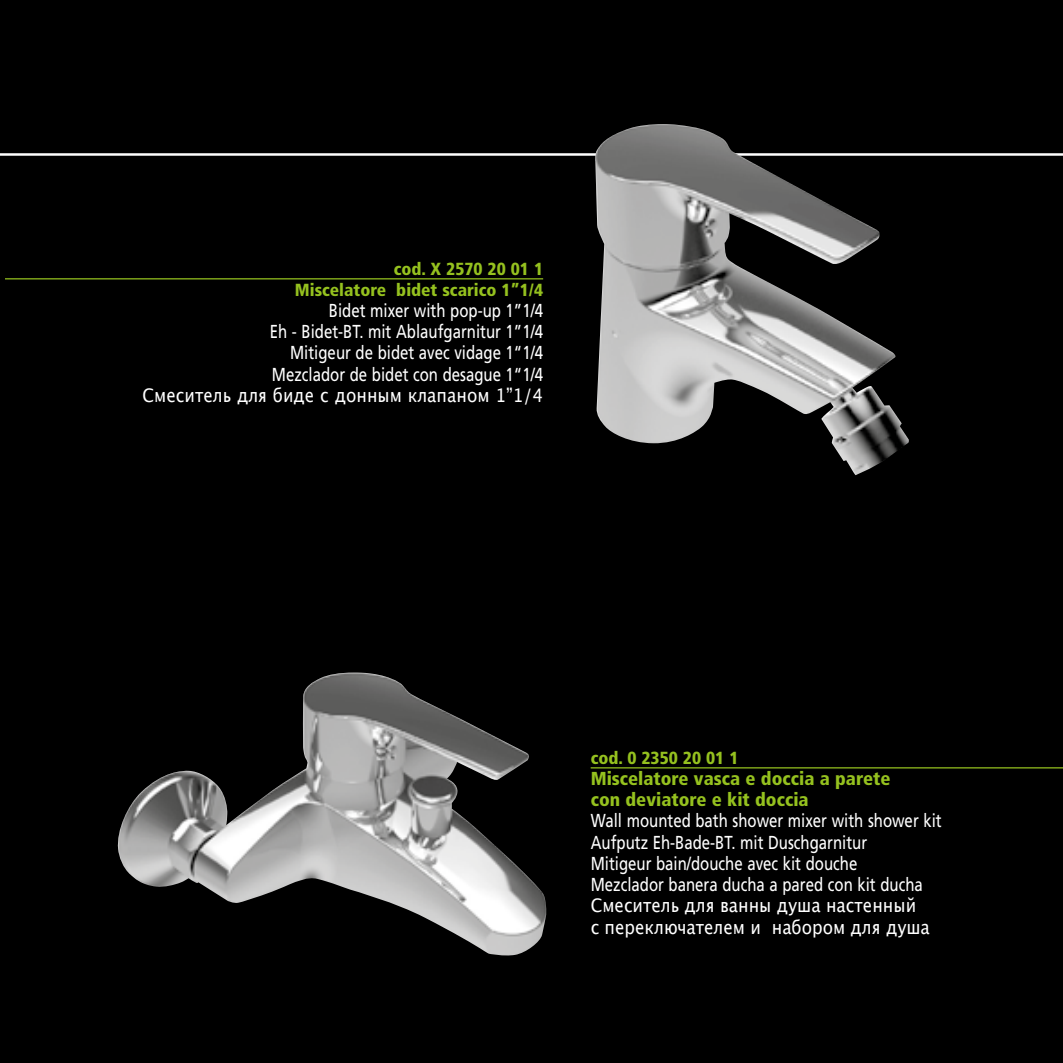
<style>
.page{position:relative;width:1063px;height:1063px;background:#000}
.page>*{position:absolute;margin:0;border:0;box-sizing:border-box;transform-origin:0 0}
.t1{font:18.75px/21.2px "Frutiger";color:#fff;text-align:right;scale:.8 1}
.t2{font:18.75px/21.2px "Lucida Grande";color:#fff;scale:.9 1}
.t3{font:900 condensed 18.75px/21.2px "Frutiger";color:#95c11f}
.t4{font:900 condensed 17.5px/21px "Frutiger";color:#95c11f;text-align:right}
</style>
<div class="page">
<hr style="left:0;top:153px;width:1063px;height:3px;background:#fff">
<hr style="left:5px;top:278px;width:538px;height:1px;background:#95c11f">
<hr style="left:591px;top:767px;width:472px;height:1px;background:#95c11f">
<img style="left:594px;top:124px;width:315px;height:351px">
<img style="left:117px;top:673px;width:430px;height:283px">
<p class="t4" style="left:295px;top:258px;width:250px">cod. X 2570 20 01 1<br>Miscelatore bidet scarico 1”1/4</p>
<p class="t1" style="left:270px;top:300px;width:343px">Bidet mixer with pop-up 1”1/4<br>Eh - Bidet-BT. mit Ablaufgarnitur 1”1/4<br>Mitigeur de bidet avec vidage 1“1/4<br>Mezclador de bidet con desague 1“1/4</p>
<p class="t2" style="left:143px;top:385px;width:447px">Смеситель для биде с донным клапаном 1”1/4</p>
<p class="t4" style="left:591px;top:747px;width:149px">cod. 0 2350 20 01 1</p>
<p class="t3" style="left:591px;top:768px;width:301px">Miscelatore vasca e doccia a parete con deviatore e kit doccia</p>
<p class="t1" style="left:591px;top:810px;width:440px;text-align:left">Wall mounted bath shower mixer with shower kit Aufputz Eh-Bade-BT. mit Duschgarnitur<br>Mitigeur bain/douche avec kit douche<br>Mezclador banera ducha a pared con kit ducha</p>
<p class="t2" style="left:591px;top:895px;width:378px">Смеситель для ванны душа настенный<br>с переключателем и набором для душа</p>
</div>
